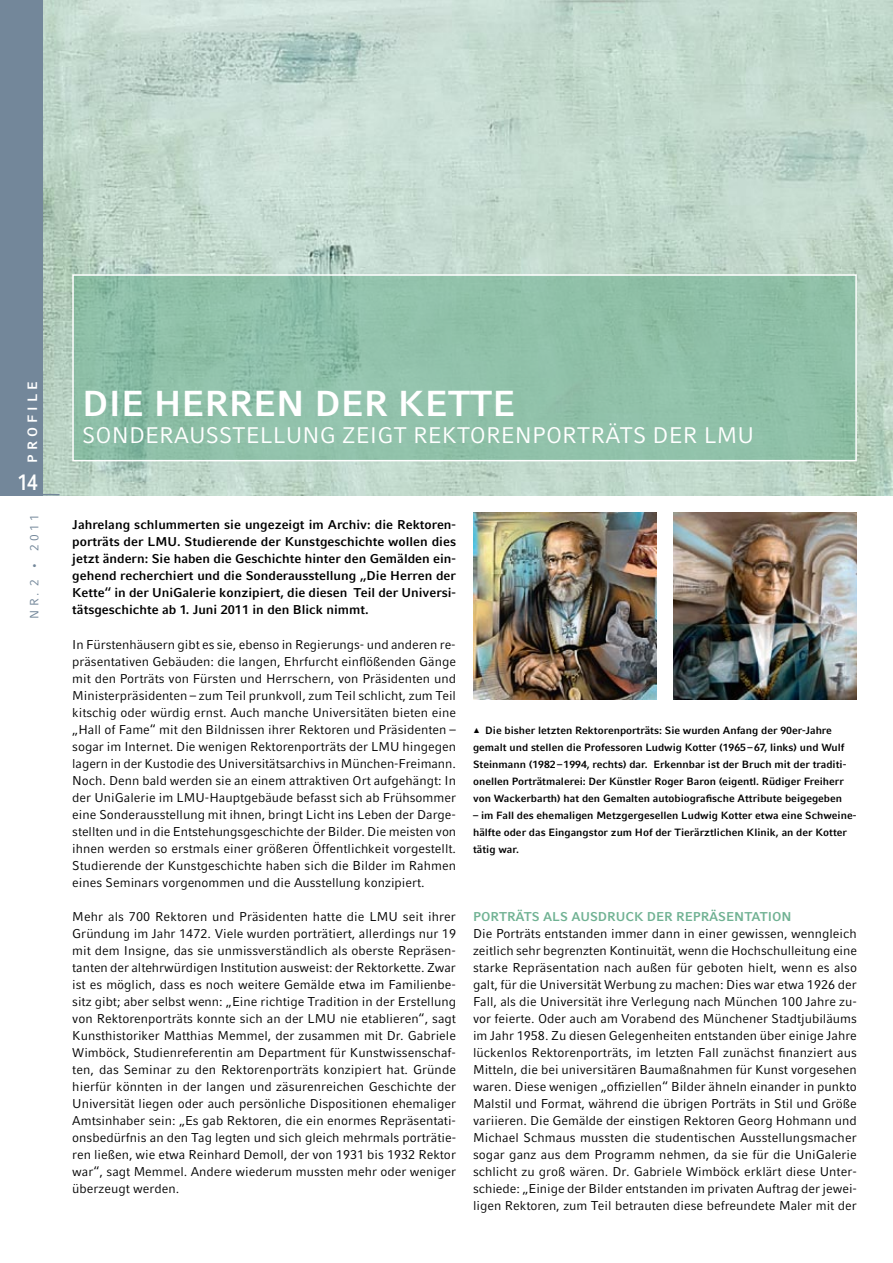
<style>
.page{position:relative;width:893px;height:1263px;background:#fff}
.page>*{position:absolute;margin:0;border:0;box-sizing:border-box;transform-origin:0 0}
.t1{font:700 36px "LMU Compatil Fact";letter-spacing:.005em;color:#fff}
.t2{font:22.5px "LMU Compatil Fact";letter-spacing:.005em;color:#fff}
.t3{font:700 22.5px "LMU Compatil Fact";color:#fff;scale:.8 1}
.t4{font:700 13.5px "LMU Compatil Fact";letter-spacing:.3em;color:#fff}
.t5{font:12.75px/17px "LMU Compatil Fact";color:#000;text-align:justify}
.t6{font:700 12.75px/17px "LMU Compatil Fact";color:#000;text-align:justify}
.t7{font:700 12.75px "LMU Compatil Fact";color:#70b293}
.t8{font:12px "LMU Compatil Fact";letter-spacing:.3em;color:#73879a}
.t9{font:700 10.5px/17px "LMU Compatil Fact";color:#000;text-align:center}
</style>
<div class="page">
<img style="left:43px;top:0;width:850px;height:495px">
<div style="left:73px;top:275px;width:783px;height:186px;background:#90c0a9"></div>
<div style="left:72px;top:274px;width:785px;height:187px;border:2px solid #fff"></div>
<img style="left:473px;top:512px;width:183px;height:187px">
<img style="left:673px;top:512px;width:184px;height:187px">
<div style="left:0;top:0;width:43px;height:495px;background:#73879a"></div>
<hr style="left:0;top:494px;width:60px;height:1px;background:#73879a">
<p class="t4" style="left:24px;top:463px;width:81px;rotate:-90deg">p rofile</p>
<h2 class="t3" style="left:18px;top:469px;width:26px">14</h2>
<p class="t8" style="left:27px;top:619px;width:107px;rotate:-90deg">NR. 2 • 2011</p>
<h1 class="t1" style="left:82px;top:383px;width:429px">Die Herren der Kette</h1>
<h2 class="t2" style="left:82px;top:422px;width:30px">Sonderausstellung</h2>
<h2 class="t2" style="left:342px;top:422px;width:14px">zeigt</h2>
<h2 class="t2" style="left:413px;top:422px;width:31px">Rektorenporträts</h2>
<h2 class="t2" style="left:653px;top:422px;width:15px">der</h2>
<h2 class="t2" style="left:704px;top:422px;width:52px">LMU</h2>
<p class="t6" style="left:72px;top:516px;width:385px">Jahrelang schlummerten sie ungezeigt im Archiv: die Rektoren&shy;porträts der LMU . Studierende der Kunstgeschichte wollen dies jetzt ändern: Sie haben die Geschichte hinter den Gemälden ein&shy;gehend recherchiert und die Sonderausstellung „Die Herren der Kette“ in der U niGalerie konzipiert, die diesen Teil der U niversi&shy;tätsgeschichte ab 1. Juni 2011 in den Blick nimmt.</p>
<p class="t5" style="left:72px;top:635px;width:385px">In Fürstenhäusern gibt es sie, ebenso in Regierungs- und anderen re&shy;präsentativen Gebäuden: die langen, Ehrfurcht einflößenden Gänge mit den Porträts von Fürsten und Herrschern, von Präsidenten und Ministerpräsidenten – zum Teil prunkvoll, zum Teil schlicht, zum Teil kitschig oder würdig ernst. Auch manche Universitäten bieten eine „Hall of Fame“ mit den Bildnissen ihrer Rektoren und Präsidenten – sogar im Internet. Die wenigen Rektorenporträts der LMU hingegen lagern in der Kustodie des Universitätsarchivs in München-Freimann.<br>Noch. Denn bald werden sie an einem attraktiven Ort aufgehängt: In der UniGalerie im LMU-Hauptgebäude befasst sich ab Frühsommer eine Sonderausstellung mit ihnen, bringt Licht ins Leben der Darge&shy;stellten und in die Entstehungsgeschichte der Bilder. Die meisten von ihnen werden so erstmals einer größeren Öffentlichkeit vorgestellt.<br>Studierende der Kunstgeschichte haben sich die Bilder im Rahmen eines Seminars vorgenommen und die Ausstellung konzipiert.</p>
<p class="t5" style="left:72px;top:908px;width:385px">Mehr als 700 Rektoren und Präsidenten hatte die LMU seit ihrer Gründung im Jahr 1472. Viele wurden porträtiert, allerdings nur 19 mit dem Insigne, das sie unmissverständlich als oberste Repräsen&shy;tanten der altehrwürdigen Institution ausweist: der Rektorkette. Zwar ist es möglich, dass es noch weitere Gemälde etwa im Familienbe&shy;sitz gibt; aber selbst wenn: „Eine richtige Tradition in der Erstellung von Rektorenporträts konnte sich an der LMU nie etablieren“, sagt Kunsthistoriker Matthias Memmel, der zusammen mit Dr. Gabriele Wimböck, Studienreferentin am Department für Kunstwissenschaf&shy;ten, das Seminar zu den Rektorenporträts konzipiert hat. Gründe hierfür könnten in der langen und zäsurenreichen Geschichte der Universität liegen oder auch persönliche Dispositionen ehemaliger Amtsinhaber sein: „Es gab Rektoren, die ein enormes Repräsentati&shy;onsbedürfnis an den Tag legten und sich gleich mehrmals porträtie&shy;ren ließen, wie etwa Reinhard Demoll, der von 1931 bis 1932 Rektor war“, sagt Memmel. Andere wiederum mussten mehr oder weniger überzeugt werden.</p>
<p class="t7" style="left:473px;top:909px;width:212px">Porträts als Ausdruck der Rep</p>
<p class="t7" style="left:701px;top:909px;width:92px">räsentation</p>
<p class="t9" style="left:473px;top:721px;width:375px">Die bisher letzten Rektorenporträts: Sie wurden Anfang der 90er-Jahre gemalt und stellen die Professoren Ludwig Kotter (1965–67, links) und Wulf Steinmann (1982–1994, rechts) dar. Erkennbar ist der Bruch mit der traditi&shy;onellen Porträtmalerei: Der Künstler Roger Baron (eigentl. Rüdiger Freiherr von Wackerbarth) hat den Gemalten autobiografische Attribute beigegeben</p>
<p class="t9" style="left:473px;top:806px;width:385px;text-align:left">– im Fall des ehemaligen Metzgergesellen Ludwig Kotter etwa eine Schweine&shy;hälfte oder das Eingangstor zum Hof der Tierärztlichen Klinik, an der Kotter tätig war.</p>
<p class="t5" style="left:473px;top:925px;width:385px">Die Porträts entstanden immer dann in einer gewissen, wenngleich zeitlich sehr begrenzten Kontinuität, wenn die Hochschulleitung eine starke Repräsentation nach außen für geboten hielt, wenn es also galt, für die Universität Werbung zu machen: Dies war etwa 1926 der Fall, als die Universität ihre Verlegung nach München 100 Jahre zu&shy;vor feierte. Oder auch am Vorabend des Münchener Stadtjubiläums im Jahr 1958. Zu diesen Gelegenheiten entstanden über einige Jahre lückenlos Rektorenporträts, im letzten Fall zunächst finanziert aus Mitteln, die bei universitären Baumaßnahmen für Kunst vorgesehen waren. Diese wenigen „offiziellen“ Bilder ähneln einander in punkto Malstil und Format, während die übrigen Porträts in Stil und Größe variieren. Die Gemälde der einstigen Rektoren Georg Hohmann und Michael Schmaus mussten die studentischen Ausstellungsmacher sogar ganz aus dem Programm nehmen, da sie für die UniGalerie schlicht zu groß wären. Dr. Gabriele Wimböck erklärt diese Unter&shy;schiede: „Einige der Bilder entstanden im privaten Auftrag der jewei&shy;ligen Rektoren, zum Teil betrauten diese befreundete Maler mit der</p>
</div>
